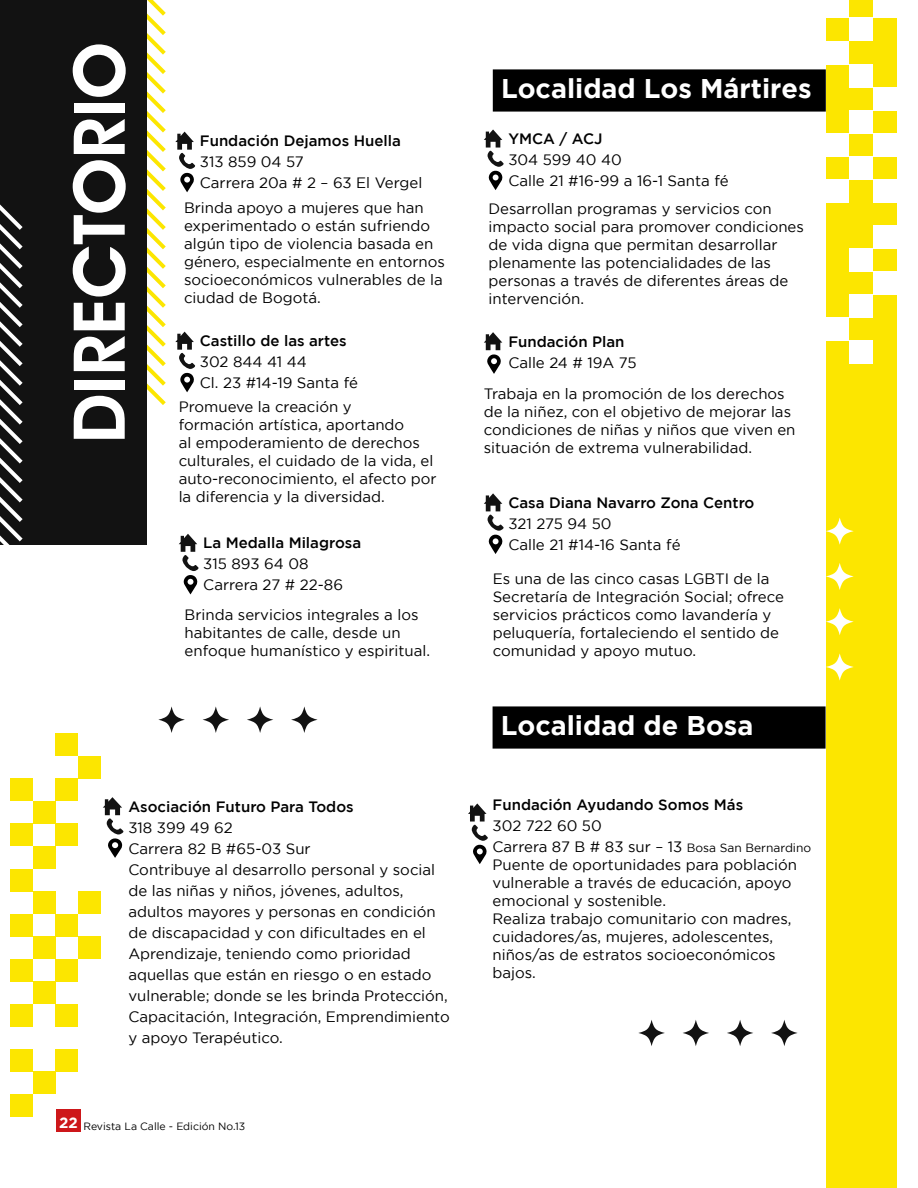
<style>
.page{position:relative;width:918px;height:1188px;background:#fff}
.page>*{position:absolute;margin:0;border:0;box-sizing:border-box;transform-origin:0 0}
.t1{font:700 27px "Gotham";color:#fff}
.t2{font:15px/18px "Gotham";color:#000}
.t3{font:500 15px "Gotham";color:#000}
.t4{font:10.5px "Gotham";color:#000}
.s1{font-size:12px}
</style>
<div class="page">
<div style="left:494px;top:70px;width:331px;height:41px;background:#000"></div>
<div style="left:493px;top:69px;width:333px;height:43px;border:2px solid #000"></div>
<div style="left:493px;top:707px;width:332px;height:41px;background:#000"></div>
<div style="left:493px;top:706px;width:333px;height:43px;border:2px solid #000"></div>
<svg style="left:146px;top:0;width:20px;height:405px"></svg>
<div style="left:56px;top:1110px;width:25px;height:22px;background:#cd171a"></div>
<div style="left:826px;top:0;width:71px;height:1188px;background:#fce600"></div>
<div style="left:0;top:0;width:146px;height:544px;background:#121212"></div>
<div style="left:55px;top:734px;width:23px;height:22px;background:#fce600"></div>
<div style="left:78px;top:756px;width:22px;height:23px;background:#fce600"></div>
<div style="left:10px;top:779px;width:23px;height:22px;background:#fce600"></div>
<div style="left:55px;top:779px;width:23px;height:22px;background:#fce600"></div>
<div style="left:33px;top:801px;width:22px;height:23px;background:#fce600"></div>
<div style="left:10px;top:824px;width:23px;height:22px;background:#fce600"></div>
<div style="left:55px;top:824px;width:23px;height:22px;background:#fce600"></div>
<div style="left:33px;top:846px;width:22px;height:23px;background:#fce600"></div>
<div style="left:10px;top:869px;width:23px;height:22px;background:#fce600"></div>
<div style="left:33px;top:891px;width:22px;height:23px;background:#fce600"></div>
<div style="left:78px;top:891px;width:22px;height:23px;background:#fce600"></div>
<div style="left:10px;top:914px;width:23px;height:22px;background:#fce600"></div>
<div style="left:55px;top:914px;width:23px;height:22px;background:#fce600"></div>
<div style="left:33px;top:936px;width:22px;height:23px;background:#fce600"></div>
<div style="left:78px;top:936px;width:22px;height:23px;background:#fce600"></div>
<div style="left:10px;top:959px;width:23px;height:22px;background:#fce600"></div>
<div style="left:55px;top:959px;width:23px;height:22px;background:#fce600"></div>
<div style="left:33px;top:981px;width:22px;height:23px;background:#fce600"></div>
<div style="left:10px;top:1004px;width:23px;height:22px;background:#fce600"></div>
<div style="left:55px;top:1004px;width:23px;height:22px;background:#fce600"></div>
<div style="left:10px;top:1049px;width:23px;height:23px;background:#fce600"></div>
<div style="left:55px;top:1049px;width:23px;height:23px;background:#fce600"></div>
<div style="left:33px;top:1072px;width:22px;height:22px;background:#fce600"></div>
<div style="left:10px;top:1094px;width:23px;height:23px;background:#fce600"></div>
<div style="left:849px;top:341px;width:24px;height:23px;background:#fff"></div>
<div style="left:826px;top:318px;width:23px;height:23px;background:#fff"></div>
<div style="left:849px;top:295px;width:24px;height:23px;background:#fff"></div>
<div style="left:873px;top:272px;width:24px;height:23px;background:#fff"></div>
<div style="left:849px;top:248px;width:24px;height:24px;background:#fff"></div>
<div style="left:873px;top:225px;width:24px;height:23px;background:#fff"></div>
<div style="left:873px;top:179px;width:24px;height:23px;background:#fff"></div>
<div style="left:826px;top:179px;width:23px;height:23px;background:#fff"></div>
<div style="left:849px;top:156px;width:24px;height:23px;background:#fff"></div>
<div style="left:873px;top:133px;width:24px;height:23px;background:#fff"></div>
<div style="left:826px;top:133px;width:23px;height:23px;background:#fff"></div>
<div style="left:849px;top:110px;width:24px;height:23px;background:#fff"></div>
<div style="left:873px;top:87px;width:24px;height:23px;background:#fff"></div>
<div style="left:849px;top:64px;width:24px;height:23px;background:#fff"></div>
<div style="left:826px;top:41px;width:23px;height:23px;background:#fff"></div>
<div style="left:849px;top:18px;width:24px;height:23px;background:#fff"></div>
<div style="left:873px;top:0;width:24px;height:18px;background:#fff"></div>
<div style="left:826px;top:0;width:23px;height:18px;background:#fff"></div>
<svg style="left:74px;top:396px;width:51px;height:43px"></svg>
<div style="left:74px;top:380px;width:51px;height:10px;background:#fff"></div>
<svg style="left:74px;top:336px;width:51px;height:35px"></svg>
<svg style="left:74px;top:303px;width:51px;height:27px"></svg>
<svg style="left:73px;top:160px;width:53px;height:137px"></svg>
<svg style="left:74px;top:119px;width:51px;height:35px"></svg>
<div style="left:74px;top:103px;width:51px;height:10px;background:#fff"></div>
<svg style="left:73px;top:44px;width:53px;height:53px"></svg>
<svg style="left:826px;top:653px;width:28px;height:28px"></svg>
<svg style="left:826px;top:608px;width:28px;height:27px"></svg>
<svg style="left:826px;top:563px;width:28px;height:27px"></svg>
<svg style="left:826px;top:518px;width:28px;height:27px"></svg>
<svg style="left:638px;top:1020px;width:27px;height:26px"></svg>
<svg style="left:158px;top:706px;width:27px;height:27px"></svg>
<svg style="left:683px;top:1020px;width:26px;height:26px"></svg>
<svg style="left:203px;top:706px;width:26px;height:27px"></svg>
<svg style="left:727px;top:1020px;width:26px;height:26px"></svg>
<svg style="left:247px;top:706px;width:26px;height:27px"></svg>
<svg style="left:771px;top:1020px;width:27px;height:26px"></svg>
<svg style="left:291px;top:706px;width:27px;height:27px"></svg>
<svg style="left:0;top:204px;width:23px;height:341px"></svg>
<svg style="left:175px;top:132px;width:20px;height:60px"></svg>
<svg style="left:175px;top:332px;width:20px;height:60px"></svg>
<svg style="left:468px;top:803px;width:20px;height:61px"></svg>
<svg style="left:484px;top:129px;width:20px;height:61px"></svg>
<svg style="left:103px;top:797px;width:21px;height:61px"></svg>
<svg style="left:179px;top:534px;width:20px;height:60px"></svg>
<svg style="left:484px;top:493px;width:20px;height:61px"></svg>
<svg style="left:484px;top:332px;width:18px;height:42px"></svg>
<p class="t3" style="left:200px;top:132px;width:202px">Fundación Dejamos Huella</p>
<p class="t2" style="left:200px;top:151px;width:224px;line-height:21px">313 859 04 57<br>Carrera 20a # 2 – 63 El Vergel</p>
<p class="t2" style="left:184px;top:199px;width:262px">Brinda apoyo a mujeres que han experimentado o están sufriendo algún tipo de violencia basada en género, especialmente en entornos socioeconómicos vulnerables de la ciudad de Bogotá.</p>
<p class="t3" style="left:200px;top:332px;width:148px">Castillo de las artes</p>
<p class="t2" style="left:200px;top:351px;width:160px;line-height:21px">302 844 41 44<br>Cl. 23 #14-19 Santa fé</p>
<p class="t2" style="left:179px;top:398px;width:259px">Promueve la creación y<br>formación artística, aportando<br>al empoderamiento de derechos culturales, el cuidado de la vida, el auto-reconocimiento, el afecto por la diferencia y la diversidad.</p>
<p class="t3" style="left:203px;top:535px;width:159px">La Medalla Milagrosa</p>
<p class="t2" style="left:203px;top:553px;width:141px;line-height:21px">315 893 64 08<br>Carrera 27 # 22-86</p>
<p class="t2" style="left:185px;top:605px;width:247px">Brinda servicios integrales a los habitantes de calle, desde un enfoque humanístico y espiritual.</p>
<p class="t3" style="left:128px;top:798px;width:227px">Asociación Futuro Para Todos</p>
<p class="t2" style="left:128px;top:817px;width:323px;line-height:21px">318 399 49 62<br>Carrera 82 B #65-03 Sur<br>Contribuye al desarrollo personal y social de las niñas y niños, jóvenes, adultos, adultos mayores y personas en condición de discapacidad y con dificultades en el Aprendizaje, teniendo como prioridad aquellas que están en riesgo o en estado vulnerable; donde se les brinda Protección, Capacitación, Integración, Emprendimiento y apoyo Terapéutico.</p>
<p class="t4" style="left:59px;top:1120px;width:188px"><sup>22</sup> Revista La Calle - Edición No.13</p>
<h1 class="t1" style="left:501px;top:73px;width:312px">Localidad Los Mártires</h1>
<p class="t3" style="left:508px;top:130px;width:96px">YMCA / ACJ</p>
<p class="t2" style="left:508px;top:149px;width:222px;line-height:21px">304 599 40 40<br>Calle 21 #16-99 a 16-1 Santa fé</p>
<p class="t2" style="left:489px;top:200px;width:317px">Desarrollan programas y servicios con impacto social para promover condiciones de vida digna que permitan desarrollar plenamente las potencialidades de las personas a través de diferentes áreas de intervención.</p>
<p class="t3" style="left:508px;top:333px;width:118px">Fundación Plan</p>
<p class="t2" style="left:508px;top:353px;width:130px">Calle 24 # 19A 75</p>
<p class="t2" style="left:484px;top:385px;width:313px">Trabaja en la promoción de los derechos de la niñez, con el objetivo de mejorar las condiciones de niñas y niños que viven en situación de extrema vulnerabilidad.</p>
<p class="t3" style="left:508px;top:494px;width:248px">Casa Diana Navarro Zona Centro</p>
<p class="t2" style="left:508px;top:513px;width:174px;line-height:21px">321 275 94 50<br>Calle 21 #14-16 Santa fé</p>
<p class="t2" style="left:493px;top:570px;width:293px">Es una de las cinco casas LGBTI de la Secretaría de Integración Social; ofrece servicios prácticos como lavandería y peluquería, fortaleciendo el sentido de comunidad y apoyo mutuo.</p>
<h1 class="t1" style="left:501px;top:710px;width:254px">Localidad de Bosa</h1>
<p class="t3" style="left:493px;top:796px;width:252px">Fundación Ayudando Somos Más</p>
<p class="t2" style="left:493px;top:815px;width:320px;line-height:21px">302 722 60 50<br>Carrera 87 B # 83 sur – 13 <span class="s1">Bosa San Bernardino</span></p>
<p class="t2" style="left:493px;top:855px;width:306px">Puente de oportunidades para población vulnerable a través de educación, apoyo emocional y sostenible.<br>Realiza trabajo comunitario con madres, cuidadores/as, mujeres, adolescentes, niños/as de estratos socioeconómicos bajos.</p>
</div>
